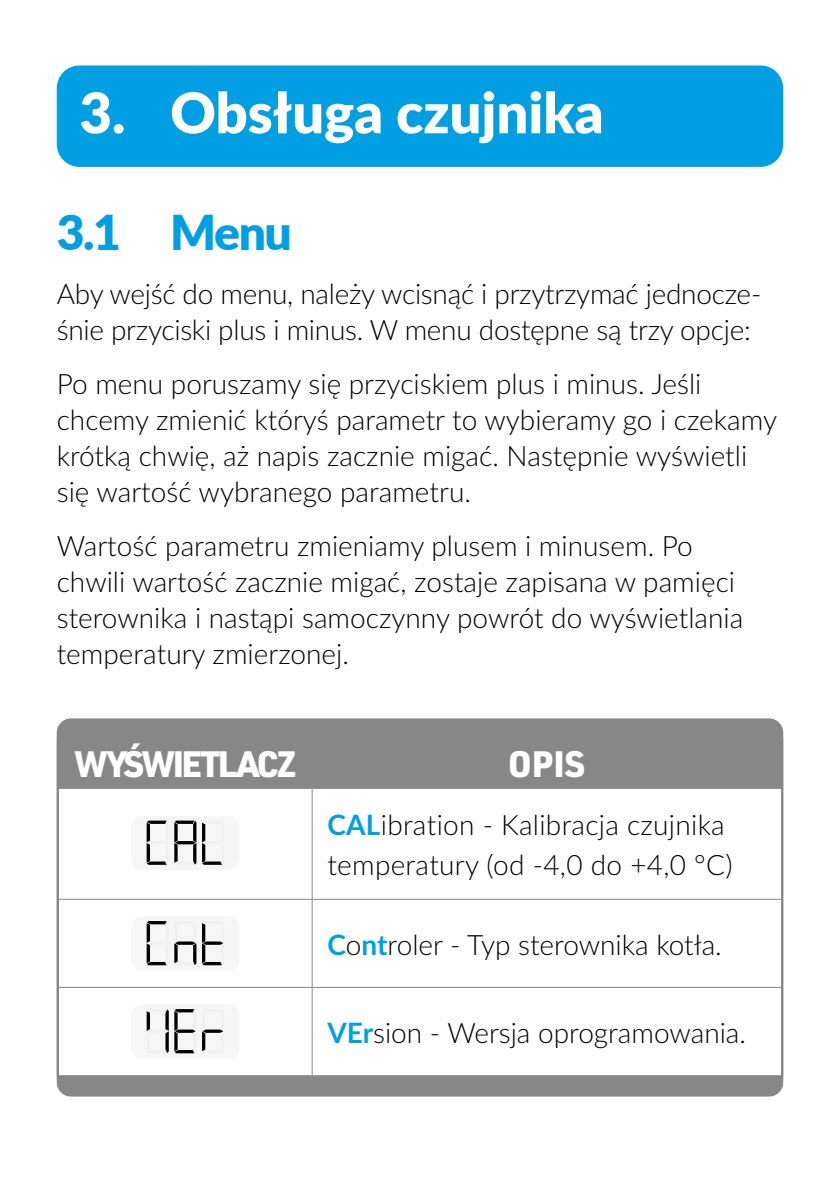
<style>
.page{position:relative;width:840px;height:1191px;background:#fff}
.page>*{position:absolute;margin:0;border:0;box-sizing:border-box;transform-origin:0 0}
.t1{font:900 56px "Lato";color:#fff}
.t2{font:900 48px "Lato";color:#009fe3}
.Tabela_tytul{font:900 36px "URWDIN";letter-spacing:-.06em;color:#fff}
.Tabela_-_tekst{font:300 28px/36px "Lato";color:#000}
.s1{font-weight:700;color:#009fe3}
</style>
<div class="page">
<div style="left:57px;top:65px;width:725px;height:102px;background:#009fe3;border-radius:23px"></div>
<div style="left:57px;top:718px;width:725px;height:378px;background:#878787;border-radius:14px"></div>
<div style="left:60px;top:789px;width:719px;height:285px;background:#fff"></div>
<hr style="left:311px;top:788px;width:1px;height:111px;background:#878787">
<hr style="left:59px;top:898px;width:253px;height:2px;background:#878787">
<hr style="left:59px;top:986px;width:253px;height:2px;background:#878787">
<hr style="left:311px;top:899px;width:1px;height:88px;background:#878787">
<hr style="left:311px;top:987px;width:1px;height:88px;background:#878787">
<hr style="left:312px;top:898px;width:468px;height:2px;background:#878787">
<hr style="left:312px;top:986px;width:468px;height:2px;background:#878787">
<div style="left:131px;top:816px;width:108px;height:54px;background:#f6f6f6;border-radius:11px"></div>
<svg style="left:146px;top:820px;width:50px;height:45px"></svg>
<svg style="left:202px;top:822px;width:20px;height:43px"></svg>
<div style="left:131px;top:916px;width:108px;height:54px;background:#f6f6f6;border-radius:11px"></div>
<svg style="left:146px;top:921px;width:50px;height:44px"></svg>
<svg style="left:202px;top:923px;width:22px;height:42px"></svg>
<div style="left:131px;top:1004px;width:108px;height:54px;background:#f6f6f6;border-radius:11px"></div>
<svg style="left:146px;top:1009px;width:50px;height:44px"></svg>
<svg style="left:202px;top:1029px;width:22px;height:23px"></svg>
<div style="left:57px;top:737px;width:725px;height:340px;border:2px solid #878787"></div>
<p class="t1" style="left:79px;top:71px;width:525px">3. Obsługa czujnika</p>
<p class="t2" style="left:57px;top:197px;width:236px">3.1 Menu</p>
<p class="Tabela_-_tekst" style="left:57px;top:275px;width:706px">Aby wejść do menu, należy wcisnąć i przytrzymać jednocze&shy;śnie przyciski plus i minus. W menu dostępne są trzy opcje:</p>
<p class="Tabela_-_tekst" style="left:57px;top:365px;width:721px">Po menu poruszamy się przyciskiem plus i minus. Jeśli chcemy zmienić któryś parametr to wybieramy go i czekamy krótką chwię, aż napis zacznie migać. Następnie wyświetli się wartość wybranego parametru.</p>
<p class="Tabela_-_tekst" style="left:57px;top:527px;width:687px">Wartość parametru zmieniamy plusem i minusem. Po chwili wartość zacznie migać, zostaje zapisana w pamięci sterownika i nastąpi samoczynny powrót do wyświetlania temperatury zmierzonej.</p>
<p class="Tabela_tytul" style="left:74px;top:739px;width:224px">WYŚWIETLACZ</p>
<p class="Tabela_tytul" style="left:508px;top:739px;width:78px">OPIS</p>
<p class="Tabela_-_tekst" style="left:327px;top:804px;width:406px;line-height:40px"><span class="s1">CAL</span>ibration - Kalibracja czujnika temperatury (od -4,0 do +4,0 °C)</p>
<p class="Tabela_-_tekst" style="left:327px;top:925px;width:395px"><span class="s1">C</span>o<span class="s1">nt</span>roler - Typ sterownika kotła.</p>
<p class="Tabela_-_tekst" style="left:327px;top:1013px;width:420px"><span class="s1">VEr</span>sion - Wersja oprogramowania.</p>
</div>
